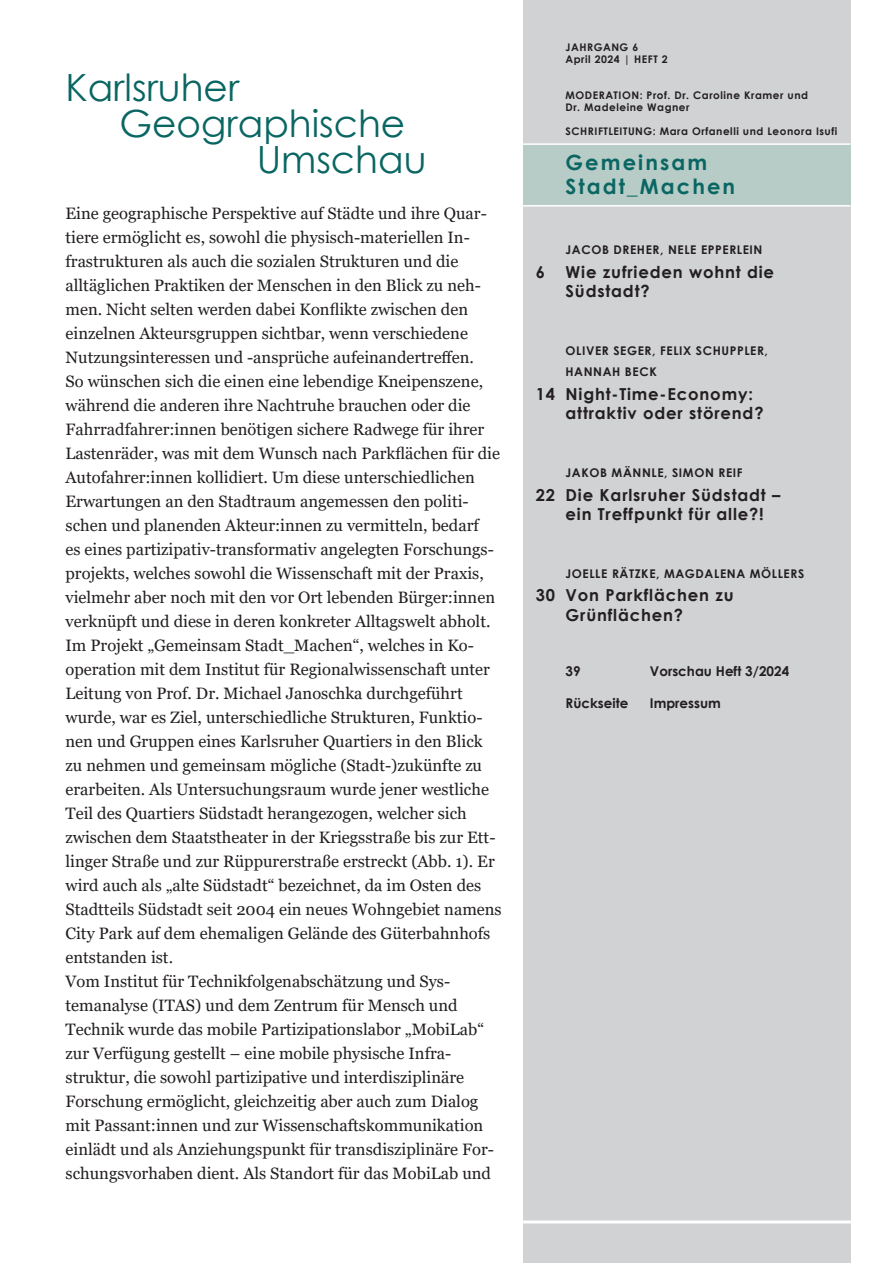
<style>
.page{position:relative;width:893px;height:1263px;background:#fff}
.page>*{position:absolute;margin:0;border:0;box-sizing:border-box;transform-origin:0 0}
.Überschrift_Seite_1{font:37.5px "Century Gothic";color:#0a6662}
.Inhaltsverzeichnis_Überschrift{font:700 21px/24px "Century Gothic";letter-spacing:.1em;color:#0a6662}
.Editorial{font:16.5px/24px "Georgia";color:#231f20}
.Artikelüberschrift{font:700 16.5px/19.5px "Century Gothic";letter-spacing:.05em;color:#231f20}
.Artikelunterüberschrift{font:700 13.5px "Century Gothic";color:#231f20}
.Autoren{font:700 12px/21px "Century Gothic";letter-spacing:.05em;color:#231f20}
.Heftangaben_und_Moderation{font:700 10.5px "Century Gothic";letter-spacing:.05em;color:#231f20}
</style>
<div class="page">
<div style="left:523px;top:0;width:327px;height:1263px;background:#d1d2d4"></div>
<div style="left:523px;top:144px;width:327px;height:61px;background:#b7cbc7"></div>
<hr style="left:523px;top:143px;width:327px;height:2px;background:#fff">
<hr style="left:523px;top:205px;width:327px;height:2px;background:#fff">
<hr style="left:523px;top:1220px;width:329px;height:3px;background:#fff">
<p class="Überschrift_Seite_1" style="left:66px;top:61px;width:175px">Karlsruher</p>
<p class="Überschrift_Seite_1" style="left:120px;top:97px;width:287px">Geographische</p>
<p class="Überschrift_Seite_1" style="left:257px;top:133px;width:171px">Umschau</p>
<p class="Editorial" style="left:66px;top:201px;width:436px">Eine geographische Perspektive auf Städte und ihre Quar&shy;tiere ermöglicht es, sowohl die physisch-materiellen In&shy;frastrukturen als auch die sozialen Strukturen und die alltäglichen Praktiken der Menschen in den Blick zu neh&shy;men. Nicht selten werden dabei Konflikte zwischen den einzelnen Akteursgruppen sichtbar, wenn verschiedene Nutzungsinteressen und -ansprüche aufeinandertreffen.<br>So wünschen sich die einen eine lebendige Kneipenszene, während die anderen ihre Nachtruhe brauchen oder die Fahrradfahrer:innen benötigen sichere Radwege für ihrer Lastenräder, was mit dem Wunsch nach Parkflächen für die Autofahrer:innen kollidiert. Um diese unterschiedlichen Erwartungen an den Stadtraum angemessen den politi&shy;schen und planenden Akteur:innen zu vermitteln, bedarf<br>es eines partizipativ-transformativ angelegten Forschungs&shy;projekts, welches sowohl die Wissenschaft mit der Praxis, vielmehr aber noch mit den vor Ort lebenden Bürger:innen verknüpft und diese in deren konkreter Alltagswelt abholt.</p>
<p class="Editorial" style="left:66px;top:633px;width:438px">Im Projekt „Gemeinsam Stadt_Machen“, welches in Ko&shy;operation mit dem Institut für Regionalwissenschaft unter Leitung von Prof. Dr. Michael Janoschka durchgeführt wurde, war es Ziel, unterschiedliche Strukturen, Funktio&shy;nen und Gruppen eines Karlsruher Quartiers in den Blick zu nehmen und gemeinsam mögliche (Stadt-)zukünfte zu erarbeiten. Als Untersuchungsraum wurde jener westliche Teil des Quartiers Südstadt herangezogen, welcher sich zwischen dem Staatstheater in der Kriegsstraße bis zur Ett&shy;linger Straße und zur Rüppurerstraße erstreckt (Abb. 1). Er wird auch als „alte Südstadt“ bezeichnet, da im Osten des Stadtteils Südstadt seit 2004 ein neues Wohngebiet namens City Park auf dem ehemaligen Gelände des Güterbahnhofs entstanden ist.</p>
<p class="Editorial" style="left:66px;top:969px;width:430px">Vom Institut für Technikfolgenabschätzung und Sys&shy;temanalyse (ITAS) und dem Zentrum für Mensch und Technik wurde das mobile Partizipationslabor „MobiLab“ zur Verfügung gestellt – eine mobile physische Infra&shy;struktur, die sowohl partizipative und interdisziplinäre Forschung ermöglicht, gleichzeitig aber auch zum Dialog mit Passant:innen und zur Wissenschaftskommunikation einlädt und als Anziehungspunkt für transdisziplinäre For&shy;schungsvorhaben dient. Als Standort für das MobiLab und</p>
<p class="Heftangaben_und_Moderation" style="left:566px;top:39px;width:74px">JAHRGANG 6</p>
<p class="Heftangaben_und_Moderation" style="left:566px;top:51px;width:104px">April 2024 | HEFT 2</p>
<p class="Heftangaben_und_Moderation" style="left:566px;top:87px;width:244px">MODERATION: Prof. Dr. Caroline Kramer und</p>
<p class="Heftangaben_und_Moderation" style="left:566px;top:99px;width:126px">Dr. Madeleine Wagner</p>
<p class="Heftangaben_und_Moderation" style="left:566px;top:123px;width:273px">SCHRIFTLEITUNG: Mara Orfanelli und Leonora Isufi</p>
<p class="Inhaltsverzeichnis_Überschrift" style="left:566px;top:150px;width:171px">Gemeinsam<br>Stadt_Machen</p>
<p class="Autoren" style="left:566px;top:239px;width:198px">JACOB DREHER, NELE EPPERLEIN</p>
<p class="Artikelüberschrift" style="left:566px;top:261px;width:210px;text-indent:-30px">6 Wie zufrieden wohnt die<br>Südstadt?</p>
<p class="Autoren" style="left:566px;top:340px;width:204px">OLIVER SEGER, FELIX SCHUPPLER,<br>HANNAH BECK</p>
<p class="Artikelüberschrift" style="left:566px;top:383px;width:200px;text-indent:-30px">14 Night-Time-Economy: attraktiv oder störend?</p>
<p class="Autoren" style="left:566px;top:461px;width:178px">JAKOB MÄNNLE, SIMON REIF</p>
<p class="Artikelüberschrift" style="left:566px;top:484px;width:216px;text-indent:-30px">22 Die Karlsruher Südstadt – ein Treffpunkt für alle?!</p>
<p class="Autoren" style="left:566px;top:562px;width:240px">JOELLE RÄTZKE, MAGDALENA MÖLLERS</p>
<p class="Artikelüberschrift" style="left:566px;top:585px;width:170px;text-indent:-30px">30 Von Parkflächen zu<br>Grünflächen?</p>
<p class="Artikelunterüberschrift" style="left:566px;top:661px;width:17px">39</p>
<p class="Artikelunterüberschrift" style="left:650px;top:661px;width:141px">Vorschau Heft 3/2024</p>
<p class="Artikelunterüberschrift" style="left:566px;top:693px;width:64px">Rückseite</p>
<p class="Artikelunterüberschrift" style="left:650px;top:693px;width:73px">Impressum</p>
</div>
